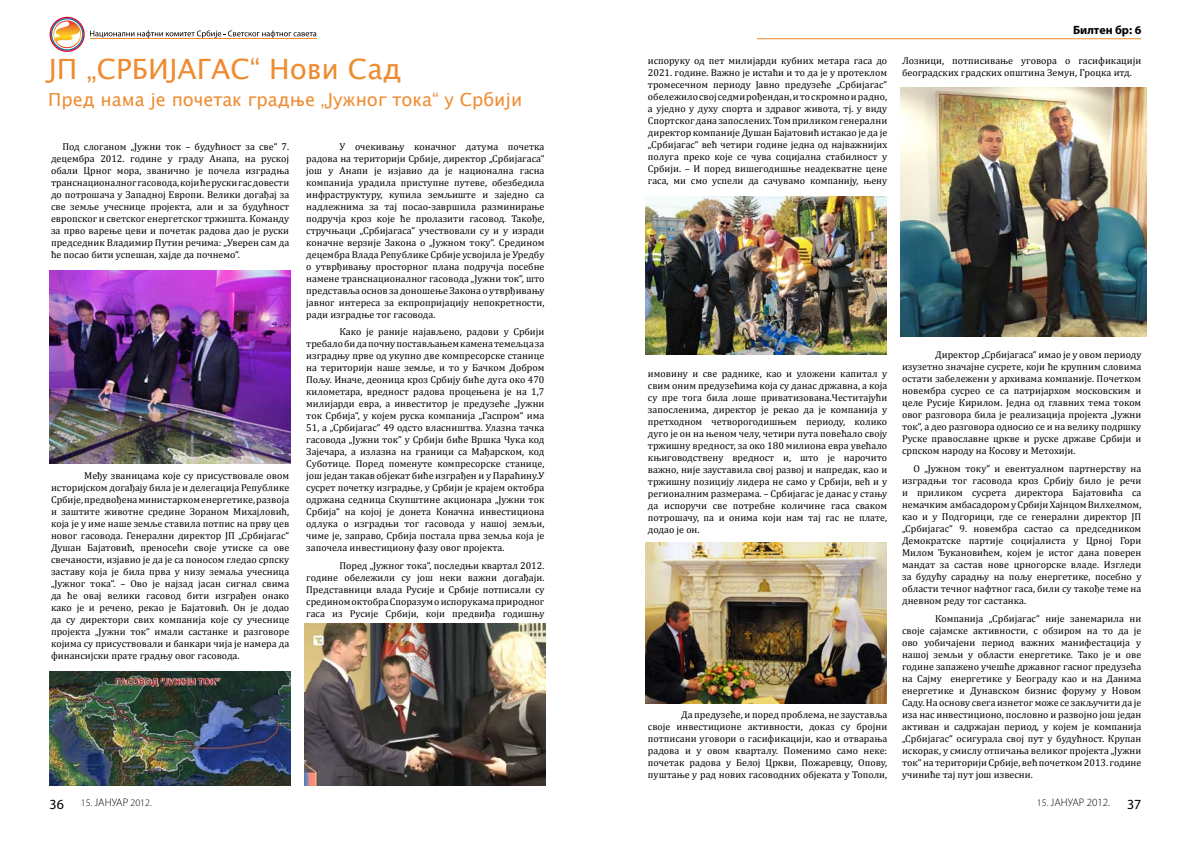
<style>
.page{position:relative;width:1191px;height:842px;background:#fff}
.page>*{position:absolute;margin:0;border:0;box-sizing:border-box;transform-origin:0 0}
.t1{font:28px "Lucida Sans Unicode";color:#ef8c31}
.t2{font:18px "Lucida Sans Unicode";color:#ef8c31}
.t3{font:14px "Myriad Pro";color:#000}
.t4{font:700 12px "Myriad Pro";color:#000}
.t5{font:300 11px "Myriad Pro";color:#000}
.t6{font:10px/12px "Cambria";color:#000;text-align:justify}
.t7{font:300 10px "Myriad Pro";color:#000}
.s1{font-size:11px}
.s2{font-size:10px}
.s3{font-weight:400;font-size:14px}
</style>
<div class="page">
<svg style="left:50px;top:17px;width:266px;height:35px"></svg>
<hr style="left:90px;top:39px;width:227px;height:1px;background:#ef8d30">
<hr style="left:757px;top:39px;width:384px;height:1px;background:#ef8c31">
<img style="left:50px;top:271px;width:241px;height:193px">
<img style="left:50px;top:671px;width:241px;height:114px">
<img style="left:305px;top:624px;width:240px;height:161px">
<img style="left:646px;top:197px;width:240px;height:158px">
<img style="left:645px;top:542px;width:241px;height:161px">
<img style="left:900px;top:88px;width:246px;height:249px">
<h1 class="t1" style="left:48px;top:47px;width:355px">ЈП „СРБИЈАГАС“ Нови Сад</h1>
<h2 class="t2" style="left:48px;top:85px;width:475px">Пред нама је почетак градње „Јужног тока“ у Србији</h2>
<p class="t6" style="left:51px;top:140px;width:240px;text-indent:11px">Под слоганом „Јужни ток – будућност за све“ 7. децембра 2012. године у граду Анапа, на руској обали Црног мора, званично је почела изградња транснационалног гасовода, који ће руски гас довести до потрошача у Западној Европи. Велики догађај за све земље учеснице пројекта, али и за будућност европског и светског енергетског тржишта. Команду за прво варење цеви и почетак радова дао је руски председник Владимир Путин речима: „Уверен сам да ће посао бити успешан, хајде да почнемо“.</p>
<p class="t6" style="left:51px;top:470px;width:240px;text-indent:33px">Међу званицама које су присуствовале овом историјском догађају била је и делегација Републике Србије, предвођена министарком енергетике, развоја и заштите животне средине Зораном Михајловић, која је у име наше земље ставила потпис на прву цев новог гасовода. Генерални директор ЈП „Србијагас“ Душан Бајатовић, преносећи своје утиске са ове свечаности, изјавио је да је са поносом гледао српску заставу која је била прва у низу земаља учесница „Јужног тока“. – Ово је најзад јасан сигнал свима да ће овај велики гасовод бити изграђен онако како је и речено, рекао је Бајатовић. Он је додао да су директори свих компанија које су учеснице пројекта „Јужни ток“ имали састанке и разговоре којима су присуствовали и банкари чија је намера да финансијски прате градњу овог гасовода.</p>
<p class="t6" style="left:306px;top:140px;width:240px;text-indent:33px">У очекивању коначног датума почетка радова на територији Србије, директор „Србијагаса“ још у Анапи је изјавио да је национална гасна компанија урадила приступне путеве, обезбедила инфраструктуру, купила земљиште и заједно са надлежнима за тај посао-завршила разминирање подручја кроз које ће пролазити гасовод. Такође, стручњаци „Србијагаса“ учествовали су и у изради коначне верзије Закона о „Јужном току“. Средином децембра Влада Републике Србије усвојила је Уредбу о утврђивању просторног плана подручја посебне намене транснационалног гасовода „Јужни ток“, што представља основ за доношење Закона о утврђивању јавног интереса за екпропријацију непокретности, ради изградње тог гасовода.</p>
<p class="t6" style="left:306px;top:326px;width:240px;text-indent:33px">Како је раније најављено, радови у Србији требало би да почну постављањем камена темељца за изградњу прве од укупно две компресорске станице на територији наше земље, и то у Бачком Добром Пољу. Иначе, деоница кроз Србију биће дуга око 470 километара, вредност радова процењена је на 1,7 милијарди евра, а инвеститор је предузеће „Јужни ток Србија“, у којем руска компанија „Гаспром“ има 51, а „Србијагас“ 49 одсто власништва. Улазна тачка гасовода „Јужни ток“ у Србији биће Вршка Чука код Зајечара, а излазна на граници са Мађарском, код Суботице. Поред поменуте компресорске станице, још један такав објекат биће изграђен и у Параћину.У сусрет почетку изградње, у Србији је крајем октобра одржана седница Скупштине акционара „Јужни ток Србија“ на којој је донета Коначна инвестициона одлука о изградњи тог гасовода у нашој земљи, чиме је, заправо, Србија постала прва земља која је започела инвестициону фазу овог пројекта.</p>
<p class="t6" style="left:306px;top:559px;width:240px;text-indent:33px">Поред „Јужног тока“, последњи квартал 2012. године обележили су још неки важни догађаји.<br>Представници влада Русије и Србије потписали су средином октобра Споразум о испорукама природног гаса из Русије Србији, који предвиђа годишњу</p>
<h3 class="t3" style="left:50px;top:795px;width:8px">36</h3>
<p class="t7" style="left:81px;top:797px;width:72px">15. <span class="s1">ЈАНУАР</span> 2012.</p>
<p class="t6" style="left:648px;top:55px;width:241px">испоруку од пет милијарди кубних метара гаса до 2021. године. Важно је истаћи и то да је у протеклом тромесечном периоду Јавно предузеће „Србијагас“ обележило свој седми рођендан, и то скромно и радно, а уједно у духу спорта и здравог живота, тј. у виду Спортског дана запослених. Том приликом генерални директор компаније Душан Бајатовић истакао је да је „Србијагас“ већ четири године једна од најважнијих полуга преко које се чува социјална стабилност у Србији. – И поред вишегодишње неадекватне цене гаса, ми смо успели да сачувамо компанију, њену</p>
<p class="t4" style="left:1073px;top:22px;width:70px">Билтен бр: 6</p>
<p class="t6" style="left:902px;top:55px;width:241px">Лозници, потписивање уговора о гасификацији београдских градских општина Земун, Гроцка итд.</p>
<p class="t6" style="left:648px;top:367px;width:241px">имовину и све раднике, као и уложени капитал у свим оним предузећима која су данас државна, а која су пре тога била лоше приватизована.Честитајући запосленима, директор је рекао да је компанија у претходном четворогодишњем периоду, колико дуго је он на њеном челу, четири пута повећало своју тржишну вредност, за око 180 милиона евра увећало књиговодствену вредност и, што је нарочито важно, није зауставила свој развој и напредак, као и тржишну позицију лидера не само у Србији, већ и у регионалним размерама. – Србијагас је данас у стању да испоручи све потребне количине гаса сваком потрошачу, па и онима који нам тај гас не плате, додао је он.</p>
<p class="t6" style="left:648px;top:709px;width:241px;text-indent:33px">Да предузеће, и поред проблема, не зауставља своје инвестиционе активности, доказ су бројни потписани уговори о гасификацији, као и отварања радова и у овом кварталу. Поменимо само неке: почетак радова у Белој Цркви, Пожаревцу, Опову, пуштање у рад нових гасоводних објеката у Тополи,</p>
<p class="t6" style="left:902px;top:349px;width:241px;text-indent:33px">Директор „Србијагаса“ имао је у овом периоду изузетно значајне сусрете, који ће крупним словима остати забележени у архивама компаније. Почетком новембра сусрео се са патријархом московским и целе Русије Кирилом. Једна од главних тема током овог разговора била је реализација пројекта „Јужни ток“, а део разговора односио се и на велику подршку Руске православне цркве и руске државе Србији и српском народу на Косову и Метохији.</p>
<p class="t6" style="left:902px;top:462px;width:241px;text-indent:11px">О „Јужном току“ и евентуалном партнерству на изградњи тог гасовода кроз Србију било је речи и приликом сусрета директора Бајатовића са немачким амбасадором у Србији Хајнцом Вилхелмом, као и у Подгорици, где се генерални директор ЈП „Србијагас“ 9. новембра састао са председником Демократске партије социјалиста у Црној Гори Милом Ђукановићем, којем је истог дана поверен мандат за састав нове црногорске владе. Изгледи за будућу сарадњу на пољу енергетике, посебно у области течног нафтног гаса, били су такође теме на дневном реду тог састанка.</p>
<p class="t6" style="left:902px;top:612px;width:241px;text-indent:33px">Компанија „Србијагас“ није занемарила ни своје сајамске активности, с обзиром на то да је ово уобичајени период важних манифестација у нашој земљи у области енергетике. Тако је и ове године запажено учешће државног гасног предузећа на Сајму енергетике у Београду као и на Данима енергетике и Дунавском бизнис форуму у Новом Саду. На основу свега изнетог може се закључити да је иза нас инвестиционо, пословно и развојно још један активан и садржајан период, у којем је компанија „Србијагас“ осигурала свој пут у будућност. Крупан искорак, у смислу отпичања великог пројекта „Јужни ток“ на територији Србије, већ почетком 2013. године учиниће тај пут још извесни.</p>
<p class="t5" style="left:1037px;top:796px;width:98px"><span class="s2">15.</span> ЈАНУАР 2012. <span class="s3">37</span></p>
</div>
